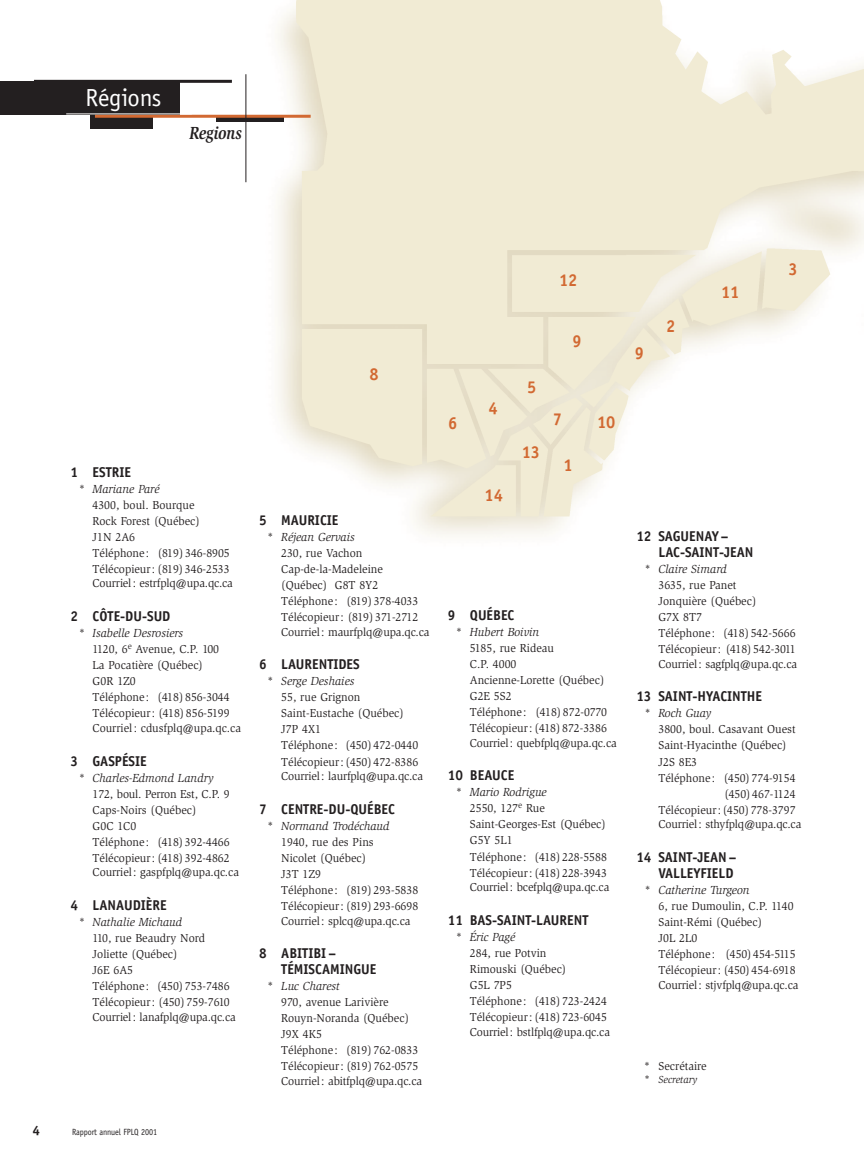
<style>
.page{position:relative;width:864px;height:1161px;background:#fff}
.page>*{position:absolute;margin:0;border:0;box-sizing:border-box;transform-origin:0 0}
.t1{font:24.75px "Officina Sans";letter-spacing:-.01em;color:#fff}
.t2{font:italic 700 18px "Slimbach";color:#231f20;scale:.85 1}
.t3{font:700 17.25px "Officina Sans";color:#d26932;scale:.96 1}
.t4{font:700 14.25px/16px "Officina Sans";color:#231f20;scale:.96 1}
.t5{font:700 13.5px "Officina Sans";color:#231f20}
.t6{font:italic 12px "Slimbach";color:#231f20;scale:.96 1}
.t7{font:11.85px/16px "Slimbach";color:#231f20;scale:.96 1}
.t8{font:italic 10.5px "Slimbach";color:#231f20;scale:.96 1}
.t9{font:9px "Officina Sans";letter-spacing:-.01em;color:#231f20;scale:.9 1}
.s1{font-size:11.25px}
</style>
<div class="page">
<img style="left:192px;top:15px;width:95px;height:415px">
<img style="left:287px;top:0;width:577px;height:536px">
<div style="left:0;top:82px;width:180px;height:33px;background:#231f20"></div>
<div style="left:90px;top:109px;width:62px;height:20px;background:#231f20"></div>
<div style="left:216px;top:117px;width:67px;height:5px;background:#231f20"></div>
<hr style="left:95px;top:115px;width:216px;height:3px;background:#d26932">
<hr style="left:34px;top:80px;width:198px;height:3px;background:#231f20">
<hr style="left:66px;top:113px;width:126px;height:1px;background:#fff">
<hr style="left:246px;top:74px;width:1px;height:108px;background:#231f20">
<h1 class="t1" style="left:86px;top:88px;width:78px">Régions</h1>
<h2 class="t2" style="left:189px;top:126px;width:63px">Regions</h2>
<h3 class="t3" style="left:559px;top:273px;width:21px">12</h3>
<h3 class="t3" style="left:369px;top:368px;width:11px">8</h3>
<p class="t4" style="left:71px;top:465px;width:65px">1 ESTRIE</p>
<p class="t6" style="left:78px;top:484px;width:86px">* Mariane Paré</p>
<p class="t7" style="left:93px;top:498px;width:144px">4300, boul. Bourque<br>Rock Forest (Québec)<br>J1N 2A6<br>Téléphone: (819)346-8905<br>Télécopieur: (819)346-2533</p>
<p class="t7" style="left:93px;top:576px;width:148px">Courriel: estrfplq@upa.qc.ca</p>
<p class="t4" style="left:71px;top:609px;width:106px">2 CÔTE-DU-SUD</p>
<p class="t6" style="left:78px;top:628px;width:111px">* Isabelle Desrosiers</p>
<p class="t7" style="left:93px;top:642px;width:144px">1120, 6<sup>e</sup> Avenue, C.P. 100<br>La Pocatière (Québec)<br>G0R 1Z0<br>Téléphone: (418)856-3044<br>Télécopieur: (418)856-5199</p>
<p class="t7" style="left:93px;top:721px;width:156px">Courriel: cdusfplq@upa.qc.ca</p>
<p class="t4" style="left:71px;top:754px;width:81px">3 GASPÉSIE</p>
<p class="t6" style="left:78px;top:773px;width:142px">* Charles-Edmond Landry</p>
<p class="t7" style="left:93px;top:787px;width:144px">172, boul. Perron Est, C.P. 9<br>Caps-Noirs (Québec)<br>G0C 1C0<br>Téléphone: (418)392-4466<br>Télécopieur: (418)392-4862</p>
<p class="t7" style="left:93px;top:865px;width:154px">Courriel: gaspfplq@upa.qc.ca</p>
<p class="t4" style="left:71px;top:898px;width:102px">4 LANAUDIÈRE</p>
<p class="t6" style="left:78px;top:917px;width:110px">* Nathalie Michaud</p>
<p class="t7" style="left:93px;top:931px;width:144px">110, rue Beaudry Nord<br>Joliette (Québec)<br>J6E 6A5<br>Téléphone: (450)753-7486<br>Télécopieur: (450)759-7610</p>
<p class="t7" style="left:93px;top:1010px;width:151px">Courriel: lanafplq@upa.qc.ca</p>
<p class="t5" style="left:33px;top:1125px;width:9px">4</p>
<p class="t9" style="left:72px;top:1129px;width:96px">Rapport annuel FPLQ 2001</p>
<p class="t4" style="left:259px;top:513px;width:84px">5 MAURICIE</p>
<p class="t6" style="left:267px;top:532px;width:93px">* Réjean Gervais</p>
<p class="t7" style="left:281px;top:546px;width:144px">230, rue Vachon<br>Cap-de-la-Madeleine (Québec) G8T 8Y2<br>Téléphone: (819)378-4033<br>Télécopieur: (819)371-2712</p>
<p class="t7" style="left:281px;top:625px;width:156px">Courriel: maurfplq@upa.qc.ca</p>
<p class="t4" style="left:259px;top:658px;width:106px">6 LAURENTIDES</p>
<p class="t6" style="left:267px;top:677px;width:93px">* Serge Deshaies</p>
<p class="t7" style="left:281px;top:690px;width:144px">55, rue Grignon<br>Saint-Eustache (Québec)<br>J7P 4X1<br>Téléphone: (450)472-0440<br>Télécopieur: (450)472-8386</p>
<p class="t7" style="left:281px;top:769px;width:149px">Courriel: laurfplq@upa.qc.ca</p>
<p class="t4" style="left:259px;top:802px;width:143px">7 CENTRE-DU-QUÉBEC</p>
<p class="t6" style="left:267px;top:821px;width:129px">* Normand Trodéchaud</p>
<p class="t7" style="left:281px;top:835px;width:144px">1940, rue des Pins<br>Nicolet (Québec)<br>J3T 1Z9<br>Téléphone: (819)293-5838<br>Télécopieur: (819)293-6698</p>
<p class="t7" style="left:281px;top:913px;width:136px">Courriel: splcq@upa.qc.ca</p>
<p class="t4" style="left:281px;top:946px;width:101px;text-indent:-22px">8 ABITIBI –<br>TÉMISCAMINGUE</p>
<p class="t6" style="left:267px;top:982px;width:77px">* Luc Charest</p>
<p class="t7" style="left:281px;top:995px;width:144px">970, avenue Larivière<br>Rouyn-Noranda (Québec)<br>J9X 4K5<br>Téléphone: (819)762-0833<br>Télécopieur: (819)762-0575</p>
<p class="t7" style="left:281px;top:1074px;width:148px">Courriel: abitfplq@upa.qc.ca</p>
<h3 class="t3" style="left:448px;top:416px;width:11px">6</h3>
<h3 class="t3" style="left:488px;top:401px;width:11px">4</h3>
<h3 class="t3" style="left:485px;top:488px;width:21px">14</h3>
<h3 class="t3" style="left:527px;top:380px;width:11px">5</h3>
<h3 class="t3" style="left:522px;top:446px;width:21px">13</h3>
<h3 class="t3" style="left:573px;top:334px;width:11px">9</h3>
<h3 class="t3" style="left:553px;top:413px;width:11px">7</h3>
<h3 class="t3" style="left:563px;top:458px;width:11px">1</h3>
<h3 class="t3" style="left:597px;top:415px;width:21px">10</h3>
<p class="t4" style="left:448px;top:608px;width:71px">9 QUÉBEC</p>
<p class="t6" style="left:456px;top:627px;width:89px">* Hubert Boivin</p>
<p class="t7" style="left:470px;top:641px;width:144px">5185, rue Rideau<br>C.P. 4000<br>Ancienne-Lorette (Québec)<br>G2E 5S2<br>Téléphone: (418)872-0770<br>Télécopieur: (418)872-3386</p>
<p class="t7" style="left:470px;top:736px;width:154px">Courriel: quebfplq@upa.qc.ca</p>
<p class="t4" style="left:448px;top:769px;width:71px">10 BEAUCE</p>
<p class="t6" style="left:456px;top:788px;width:96px">* Mario Rodrigue</p>
<p class="t7" style="left:470px;top:801px;width:144px">2550, 127<sup>e</sup> Rue<br>Saint-Georges-Est (Québec)<br>G5Y 5L1<br>Téléphone: (418)228-5588<br>Télécopieur: (418)228-3943</p>
<p class="t7" style="left:470px;top:880px;width:147px">Courriel: bcefplq@upa.qc.ca</p>
<p class="t4" style="left:448px;top:913px;width:148px">11 BAS-SAINT-LAURENT</p>
<p class="t6" style="left:456px;top:932px;width:64px">* Éric Pagé</p>
<p class="t7" style="left:470px;top:946px;width:144px">284, rue Potvin<br>Rimouski (Québec)<br>G5L 7P5<br>Téléphone: (418)723-2424<br>Télécopieur: (418)723-6045</p>
<p class="t7" style="left:470px;top:1024px;width:147px">Courriel: bstlfplq@upa.qc.ca</p>
<h3 class="t3" style="left:635px;top:347px;width:11px">9</h3>
<h3 class="t3" style="left:666px;top:320px;width:11px">2</h3>
<h3 class="t3" style="left:721px;top:286px;width:21px">11</h3>
<h3 class="t3" style="left:789px;top:263px;width:11px">3</h3>
<p class="t4" style="left:659px;top:529px;width:100px;text-indent:-22px">12 SAGUENAY –<br>LAC-SAINT-JEAN</p>
<p class="t6" style="left:644px;top:564px;width:88px">* Claire Simard</p>
<p class="t7" style="left:659px;top:578px;width:144px">3635, rue Panet<br>Jonquière (Québec)<br>G7X 8T7<br>Téléphone: (418)542-5666<br>Télécopieur: (418)542-3011</p>
<p class="t7" style="left:659px;top:657px;width:146px">Courriel: sagfplq@upa.qc.ca</p>
<p class="t4" style="left:636px;top:690px;width:133px">13 SAINT-HYACINTHE</p>
<p class="t6" style="left:644px;top:709px;width:72px">* Roch Guay</p>
<p class="t7" style="left:659px;top:722px;width:144px">3800, boul. Casavant Ouest</p>
<p class="t7" style="left:659px;top:738px;width:135px">Saint-Hyacinthe (Québec)</p>
<p class="t7" style="left:659px;top:754px;width:42px">J2S 8E3</p>
<p class="t7" style="left:659px;top:770px;width:144px">Téléphone: (450)774-9154</p>
<p class="t7" style="left:724px;top:787px;width:76px">(450)467-1124</p>
<p class="t7" style="left:659px;top:803px;width:144px">Télécopieur: (450)778-3797</p>
<p class="t7" style="left:659px;top:817px;width:150px">Courriel: sthyfplq@upa.qc.ca</p>
<p class="t4" style="left:636px;top:850px;width:106px;text-align:right">14 SAINT-JEAN –<br>VALLEYFIELD</p>
<p class="t6" style="left:644px;top:885px;width:111px">* Catherine Turgeon</p>
<p class="t7" style="left:659px;top:899px;width:144px">6, rue Dumoulin, C.P. 1140<br>Saint-Rémi (Québec)<br>J0L 2L0<br>Téléphone: (450)454-5115<br>Télécopieur: (450)454-6918</p>
<p class="t7" style="left:659px;top:978px;width:147px">Courriel: stjvfplq@upa.qc.ca</p>
<p class="t7" style="left:644px;top:1059px;width:67px">* Secrétaire</p>
<p class="t8" style="left:644px;top:1075px;width:57px"><span class="s1">*</span> Secretary</p>
</div>
